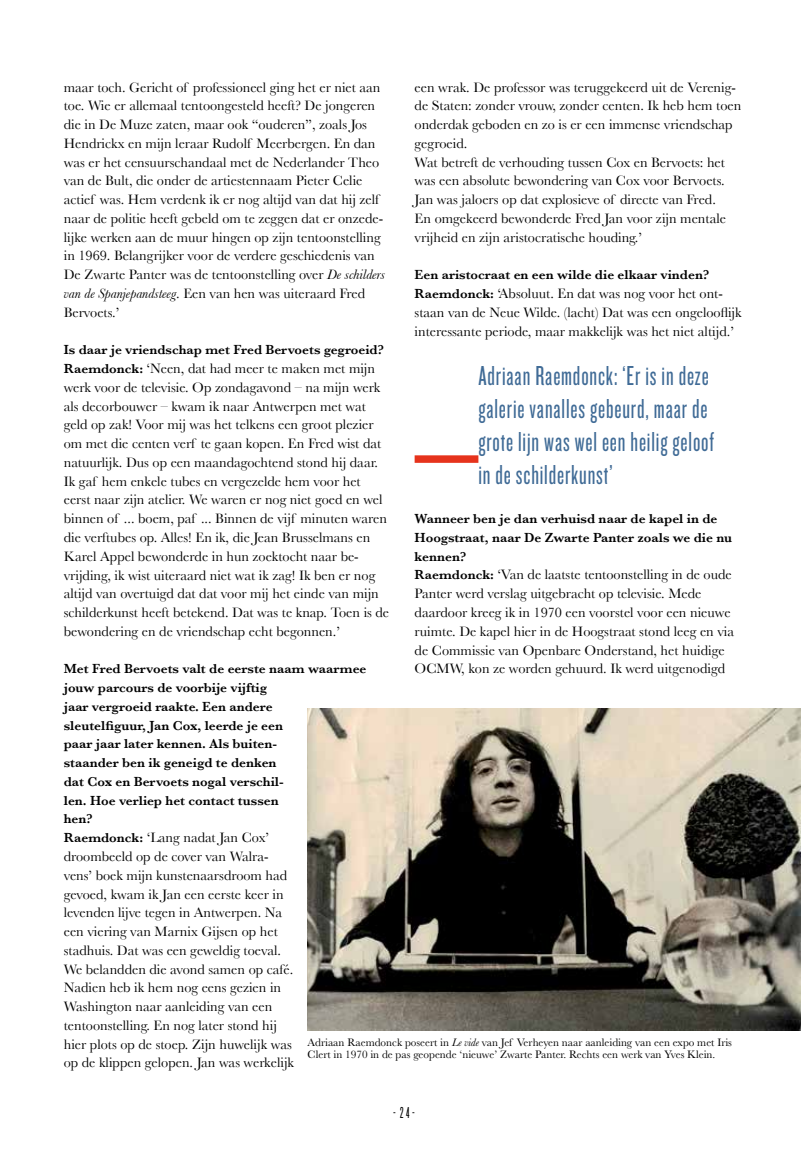
<style>
.page{position:relative;width:808px;height:1149px;background:#fff}
.page>*{position:absolute;margin:0;border:0;box-sizing:border-box;transform-origin:0 0}
.t1{font:28.5px/33px "Knockout HTF27 Junior Bantamwt";letter-spacing:.03em;color:#406b96}
.t2{font:16.5px "Knockout HTF26 Junior Flyweight";color:#000}
.t3{font:14.25px/18.8px "Baskerville";color:#000}
.t4{font:600 13.5px/18.8px "Baskerville";color:#000}
.t5{font:11.25px/12px "Baskerville MT Std";color:#000}
.s1{font-style:italic}
.s2{font-weight:600;font-size:13.5px}
</style>
<div class="page">
<img style="left:308px;top:708px;width:493px;height:322px">
<div style="left:415px;top:455px;width:63px;height:7px;background:#e6331c"></div>
<p class="t3" style="left:64px;top:77px;width:322px">maar toch. Gericht of professioneel ging het er niet aan toe. Wie er allemaal tentoongesteld heeft? De jongeren die in De Muze zaten, maar ook “ouderen”, zoals Jos Hendrickx en mijn leraar Rudolf Meerbergen. En dan was er het censuurschandaal met de Nederlander Theo van de Bult, die onder de artiestennaam Pieter Celie actief was. Hem verdenk ik er nog altijd van dat hij zelf naar de politie heeft gebeld om te zeggen dat er onzede&shy;lijke werken aan de muur hingen op zijn tentoonstelling in 1969. Belangrijker voor de verdere geschiedenis van De Zwarte Panter was de tentoonstelling over <span class="s1">De schilders van de Spanjepandsteeg</span>. Een van hen was uiteraard Fred Bervoets.’</p>
<p class="t4" style="left:64px;top:340px;width:322px">Is daar je vriendschap met Fred Bervoets gegroeid?</p>
<p class="t3" style="left:64px;top:359px;width:327px"><span class="s2">Raemdonck:</span> ‘Neen, dat had meer te maken met mijn werk voor de televisie. Op zondagavond – na mijn werk als decorbouwer – kwam ik naar Antwerpen met wat geld op zak! Voor mij was het telkens een groot plezier om met die centen verf te gaan kopen. En Fred wist dat natuurlijk. Dus op een maandagochtend stond hij daar.<br>Ik gaf hem enkele tubes en vergezelde hem voor het eerst naar zijn atelier. We waren er nog niet goed en wel binnen of ... boem, paf ... Binnen de vijf minuten waren die verftubes op. Alles! En ik, die Jean Brusselmans en Karel Appel bewonderde in hun zoektocht naar be&shy;vrijding, ik wist uiteraard niet wat ik zag! Ik ben er nog altijd van overtuigd dat dat voor mij het einde van mijn schilderkunst heeft betekend. Dat was te knap. Toen is de bewondering en de vriendschap echt begonnen.’</p>
<p class="t4" style="left:64px;top:659px;width:304px">Met Fred Bervoets valt de eerste naam waarmee jouw parcours de voorbije vijftig<br>jaar vergroeid raakte. Een andere<br>sleutelfiguur, Jan Cox, leerde je een<br>paar jaar later kennen. Als buiten-<br>staander ben ik geneigd te denken<br>dat Cox en Bervoets nogal verschil-<br>len. Hoe verliep het contact tussen<br>hen?</p>
<p class="t3" style="left:64px;top:827px;width:232px"><span class="s2">Raemdonck:</span> ‘Lang nadat Jan Cox’ droombeeld op de cover van Walra&shy;vens’ boek mijn kunstenaarsdroom had gevoed, kwam ik Jan een eerste keer in levenden lijve tegen in Antwerpen. Na een viering van Marnix Gijsen op het stadhuis. Dat was een geweldig toeval.<br>We belandden die avond samen op café.<br>Nadien heb ik hem nog eens gezien in Washington naar aanleiding van een tentoonstelling. En nog later stond hij hier plots op de stoep. Zijn huwelijk was op de klippen gelopen. Jan was werkelijk</p>
<p class="t3" style="left:415px;top:77px;width:328px">een wrak. De professor was teruggekeerd uit de Verenig&shy;de Staten: zonder vrouw, zonder centen. Ik heb hem toen onderdak geboden en zo is er een immense vriendschap gegroeid.<br>Wat betreft de verhouding tussen Cox en Bervoets: het was een absolute bewondering van Cox voor Bervoets.<br>Jan was jaloers op dat explosieve of directe van Fred.<br>En omgekeerd bewonderde Fred Jan voor zijn mentale vrijheid en zijn aristocratische houding.’</p>
<p class="t4" style="left:415px;top:265px;width:296px">Een aristocraat en een wilde die elkaar vinden?</p>
<p class="t3" style="left:415px;top:284px;width:328px"><span class="s2">Raemdonck:</span> ‘Absoluut. En dat was nog voor het ont&shy;staan van de Neue Wilde. (lacht) Dat was een ongelooflijk interessante periode, maar makkelijk was het niet altijd.’</p>
<h1 class="t1" style="left:478px;top:359px;width:237px">Adriaan Raemdonck: ‘Er is in deze galerie vanalles gebeurd, maar de grote lijn was wel een heilig geloof in de schilderkunst’</h1>
<p class="t4" style="left:415px;top:509px;width:319px">Wanneer ben je dan verhuisd naar de kapel in de<br>Hoogstraat, naar De Zwarte Panter zoals we die nu kennen?</p>
<p class="t3" style="left:415px;top:565px;width:321px"><span class="s2">Raemdonck:</span> ‘Van de laatste tentoonstelling in de oude Panter werd verslag uitgebracht op televisie. Mede daardoor kreeg ik in 1970 een voorstel voor een nieuwe ruimte. De kapel hier in de Hoogstraat stond leeg en via de Commissie van Openbare Onderstand, het huidige OCMW, kon ze worden gehuurd. Ik werd uitgenodigd</p>
<p class="t5" style="left:308px;top:1035px;width:426px">Adriaan Raemdonck poseert in <span class="s1">Le vide</span> van Jef Verheyen naar aanleiding van een expo met Iris<br>Clert in 1970 in de pas geopende ‘nieuwe’ Zwarte Panter. Rechts een werk van Yves Klein.</p>
<p class="t2" style="left:393px;top:1104px;width:22px">-24-</p>
</div>
